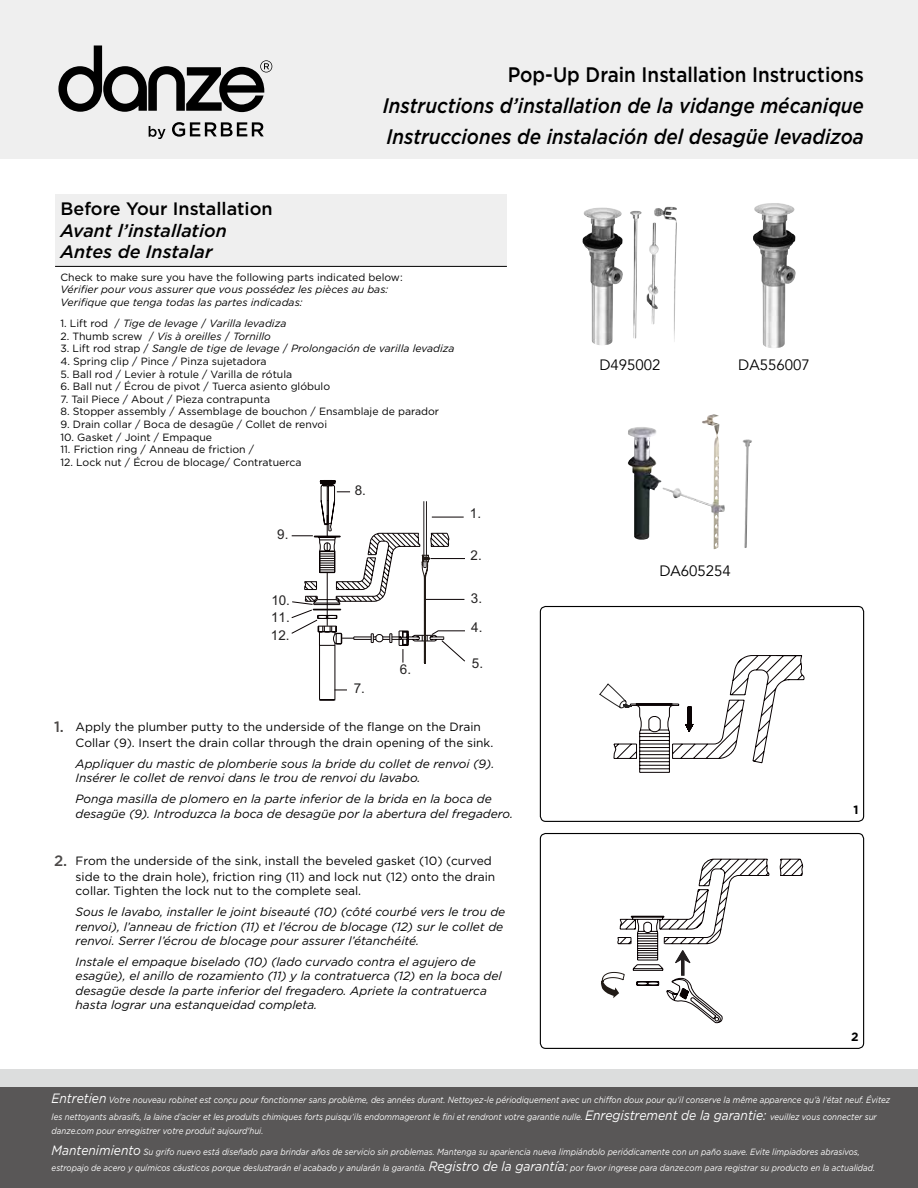
<style>
.page{position:relative;width:918px;height:1188px;background:#fff}
.page>*{position:absolute;margin:0;border:0;box-sizing:border-box;transform-origin:0 0}
.t1{font:italic 500 21px/30.6px "Gotham";color:#000;scale:.9 1}
.t2{font:500 21px "Gotham";color:#000;scale:.9 1}
.t3{font:italic 500 18px/21.6px "Gotham";color:#000}
.t4{font:500 18px "Gotham";color:#000}
.t5{font:15px "Avenir";color:#000}
.t6{font:13.5px "Arial";color:#242222}
.t7{font:italic 12px/14.4px "Gotham";color:#000}
.t8{font:12px/16.5px "Gotham";color:#000}
.t9{font:700 12px "Gotham";color:#000}
.t10{font:10.5px "Gotham";color:#000}
.t11{font:italic 10.5px/12.6px "Gotham";color:#000}
.t12{font:italic 9px/16.2px "Gotham";color:#fff;scale:.89 1}
.s1{font-style:normal}
.s2{font-weight:500;font-size:15px;color:#4c4948}
.s3{font-size:13.5px}
</style>
<div class="page">
<div style="left:0;top:1070px;width:918px;height:118px;background:#dcdddd"></div>
<div style="left:0;top:1087px;width:918px;height:101px;background:#595757"></div>
<div style="left:0;top:0;width:918px;height:158px;background:#efefef"></div>
<svg style="left:172px;top:122px;width:92px;height:15px"></svg>
<svg style="left:149px;top:126px;width:17px;height:13px"></svg>
<svg style="left:58px;top:45px;width:214px;height:67px"></svg>
<img style="left:582px;top:207px;width:95px;height:135px">
<img style="left:753px;top:203px;width:43px;height:145px">
<img style="left:628px;top:414px;width:97px;height:135px">
<svg style="left:291px;top:480px;width:174px;height:221px"></svg>
<svg style="left:599px;top:655px;width:205px;height:118px"></svg>
<div style="left:540px;top:606px;width:324px;height:216px;border:1px solid #000;border-radius:5px"></div>
<svg style="left:600px;top:858px;width:203px;height:165px"></svg>
<div style="left:540px;top:833px;width:324px;height:216px;border:1px solid #000;border-radius:5px"></div>
<div style="left:55px;top:194px;width:452px;height:72px;background:#efefef"></div>
<hr style="left:55px;top:266px;width:452px;height:1px;background:#000">
<h1 class="t2" style="left:508px;top:61px;width:397px">Pop-Up Drain Installation Instructions</h1>
<h1 class="t1" style="left:383px;top:90px;width:536px">Instructions d’installation de la vidange mécanique<br>Instrucciones de instalación del desagüe levadizoa</h1>
<h2 class="t4" style="left:60px;top:197px;width:214px">Before Your Installation</h2>
<h2 class="t3" style="left:60px;top:219px;width:168px">Avant l’installation<br>Antes de Instalar</h2>
<p class="t10" style="left:60px;top:270px;width:344px">Check to make sure you have the following parts indicated below:</p>
<p class="t11" style="left:60px;top:283px;width:329px">Vérifier pour vous assurer que vous possédez les pièces au bas:<br>Verifique que tenga todas las partes indicadas:</p>
<p class="t11" style="left:60px;top:317px;width:228px"><span class="s1">1. Lift rod /</span> Tige de levage <span class="s1">/</span> Varilla levadiza</p>
<p class="t11" style="left:60px;top:330px;width:212px"><span class="s1">2. Thumb screw /</span> Vis à oreilles <span class="s1">/</span> Tornillo</p>
<p class="t11" style="left:60px;top:342px;width:396px"><span class="s1">3. Lift rod strap /</span> Sangle de tige de levage <span class="s1">/</span> Prolongación de varilla levadiza</p>
<p class="t10" style="left:60px;top:355px;width:208px">4. Spring clip / Pince / Pinza sujetadora</p>
<p class="t10" style="left:60px;top:367px;width:233px">5. Ball rod / Levier à rotule / Varilla de rótula</p>
<p class="t10" style="left:60px;top:380px;width:271px">6. Ball nut / Écrou de pivot / Tuerca asiento glóbulo</p>
<p class="t10" style="left:60px;top:392px;width:211px">7. Tail Piece / About / Pieza contrapunta</p>
<p class="t10" style="left:60px;top:405px;width:380px">8. Stopper assembly / Assemblage de bouchon / Ensamblaje de parador</p>
<p class="t10" style="left:60px;top:418px;width:268px">9. Drain collar / Boca de desagüe / Collet de renvoi</p>
<p class="t10" style="left:60px;top:430px;width:153px">10. Gasket / Joint / Empaque</p>
<p class="t10" style="left:60px;top:443px;width:195px">11. Friction ring / Anneau de friction /</p>
<p class="t10" style="left:60px;top:455px;width:243px">12. Lock nut / Écrou de blocage/ Contratuerca</p>
<h3 class="t6" style="left:277px;top:526px;width:13px">9.</h3>
<h3 class="t6" style="left:271px;top:591px;width:20px">10.</h3>
<h3 class="t6" style="left:271px;top:627px;width:20px">12.</h3>
<h3 class="t6" style="left:271px;top:609px;width:20px">11.</h3>
<h3 class="t6" style="left:355px;top:481px;width:13px">8.</h3>
<h3 class="t6" style="left:354px;top:679px;width:13px">7.</h3>
<h3 class="t6" style="left:400px;top:661px;width:13px">6.</h3>
<h3 class="t6" style="left:470px;top:504px;width:13px">1.</h3>
<h3 class="t6" style="left:471px;top:546px;width:13px">2.</h3>
<h3 class="t6" style="left:471px;top:589px;width:13px">3.</h3>
<h3 class="t6" style="left:471px;top:619px;width:13px">4.</h3>
<h3 class="t6" style="left:472px;top:654px;width:13px">5.</h3>
<h3 class="t8" style="left:76px;top:718px;width:419px;text-indent:-22px"><span class="s2">1.</span> Apply the plumber putty to the underside of the flange on the Drain<br>Collar (9). Insert the drain collar through the drain opening of the sink.</h3>
<h3 class="t7" style="left:76px;top:756px;width:420px">Appliquer du mastic de plomberie sous la bride du collet de renvoi (9).<br>Insérer le collet de renvoi dans le trou de renvoi du lavabo.</h3>
<h3 class="t7" style="left:76px;top:792px;width:439px">Ponga masilla de plomero en la parte inferior de la brida en la boca de desagüe (9). Introduzca la boca de desagüe por la abertura del fregadero.</h3>
<h3 class="t8" style="left:54px;top:852px;width:443px;text-align:right"><span class="s2">2.</span> From the underside of the sink, install the beveled gasket (10) (curved side to the drain hole), friction ring (11) and lock nut (12) onto the drain</h3>
<h3 class="t8" style="left:76px;top:883px;width:287px">collar. Tighten the lock nut to the complete seal.</h3>
<h3 class="t7" style="left:76px;top:905px;width:431px">Sous le lavabo, installer le joint biseauté (10) (côté courbé vers le trou de renvoi), l’anneau de friction (11) et l’écrou de blocage (12) sur le collet de renvoi. Serrer l’écrou de blocage pour assurer l’étanchéité.</h3>
<p class="t7" style="left:76px;top:954px;width:428px">Instale el empaque biselado (10) (lado curvado contra el agujero de esagüe), el anillo de rozamiento (11) y la contratuerca (12) en la boca del desagüe desde la parte inferior del fregadero. Apriete la contratuerca hasta lograr una estanqueidad completa.</p>
<h3 class="t5" style="left:599px;top:355px;width:63px">D495002</h3>
<h3 class="t5" style="left:738px;top:355px;width:73px">DA556007</h3>
<h3 class="t5" style="left:660px;top:562px;width:73px">DA605254</h3>
<h3 class="t9" style="left:854px;top:802px;width:7px">1</h3>
<h3 class="t9" style="left:851px;top:1029px;width:9px">2</h3>
<p class="t12" style="left:52px;top:1092px;width:944px"><span class="s3">Entretien</span> Votre nouveau robinet est conçu pour fonctionner sans problème, des années durant. Nettoyez-le périodiquement avec un chiffon doux pour qu’il conserve la même apparence qu’à l’état neuf. Évitez les nettoyants abrasifs, la laine d’acier et les produits chimiques forts puisqu’ils endommageront le fini et rendront votre garantie nulle. <span class="s3">Enregistrement de la garantie:</span> veuillez vous connecter sur</p>
<p class="t12" style="left:52px;top:1122px;width:239px">danze.com pour enregistrer votre produit aujourd'hui.</p>
<p class="t12" style="left:52px;top:1143px;width:927px"><span class="s3">Mantenimiento</span> Su grifo nuevo está diseñado para brindar años de servicio sin problemas. Mantenga su apariencia nueva limpiándolo periódicamente con un paño suave. Evite limpiadores abrasivos, estropajo de acero y químicos cáusticos porque deslustrarán el acabado y anularán la garantía. <span class="s3">Registro de la garantía:</span> por favor ingrese para danze.com para registrar su producto en la actualidad.</p>
</div>
